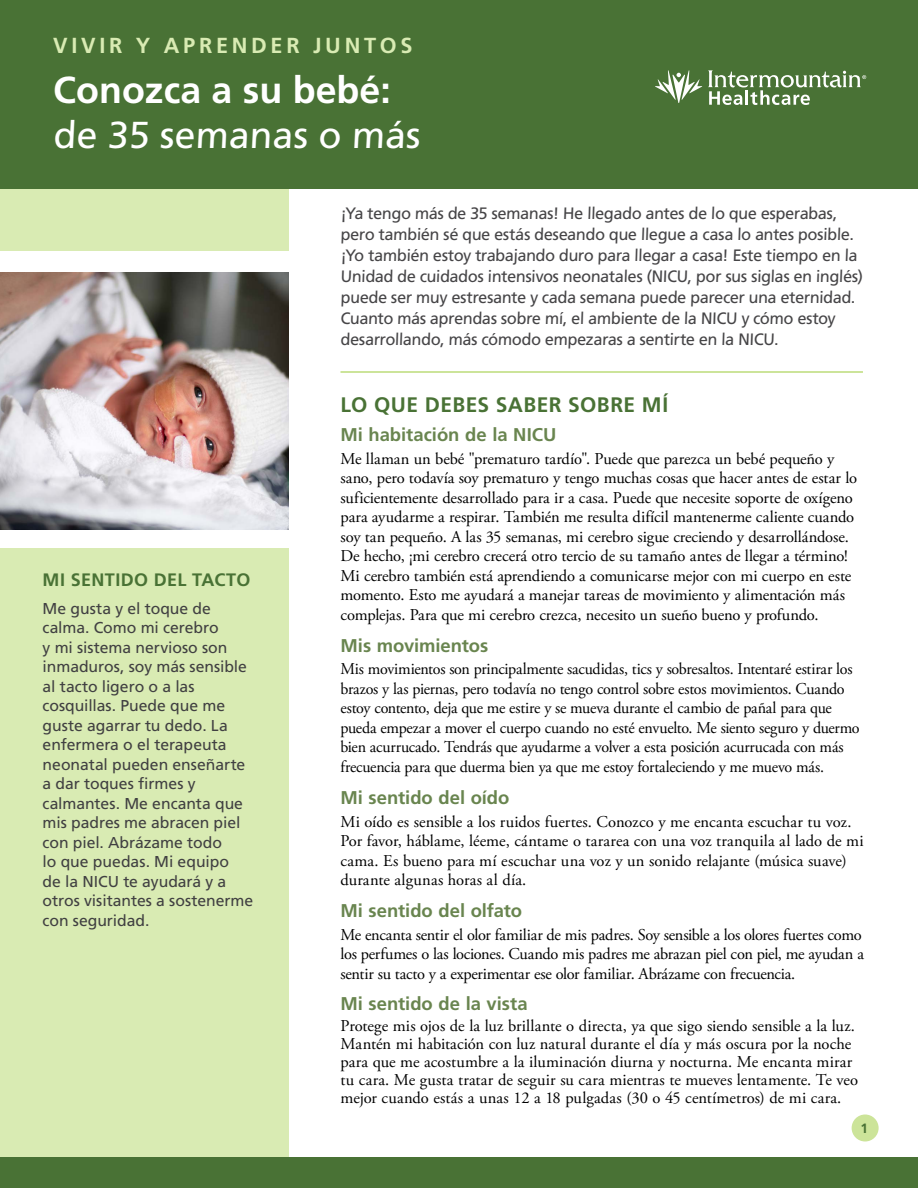
<style>
.page{position:relative;width:918px;height:1188px;background:#fff}
.page>*{position:absolute;margin:0;border:0;box-sizing:border-box;transform-origin:0 0}
.sub_head_all_caps_in{font:700 37.5px/45px "Frutiger LT Std";color:#fff}
.sub_head_all_caps_in-2{font:700 21.75px "Frutiger LT Std";letter-spacing:.17em;color:#d9ebb3}
.Side_bar_head{font:700 21px "Frutiger LT Std";letter-spacing:.02em;color:#497235}
.head_1{font:700 18.45px "Frutiger LT Std";letter-spacing:-.005em;color:#69854f}
.Side_bar_head-2{font:700 18px "Frutiger LT Std";letter-spacing:.02em;color:#497235}
.main{font:16.5px/19.5px "Adobe Garamond Pro";letter-spacing:-.01em;color:#000}
.Opening_paragraph{font:16.5px/21px "Frutiger LT Std";color:#464547}
.side_bar_text{font:15.75px/19.5px "Frutiger LT Std";letter-spacing:-.005em;color:#414042}
.t1{font:700 13.5px "Frutiger LT Std";color:#497235}
.s1{font-weight:400}
</style>
<div class="page">
<div style="left:0;top:177px;width:289px;height:74px;background:#d9ebb3"></div>
<div style="left:0;top:549px;width:289px;height:639px;background:#d9ebb3"></div>
<div style="left:0;top:0;width:918px;height:189px;background:#497235"></div>
<hr style="left:340px;top:371px;width:523px;height:2px;background:#a6d04d">
<div style="left:852px;top:1114px;width:27px;height:28px;background:#cce499;border-radius:50%"></div>
<div style="left:0;top:1158px;width:918px;height:30px;background:#497235"></div>
<img style="left:0;top:272px;width:289px;height:257px">
<svg style="left:655px;top:70px;width:47px;height:33px"></svg>
<svg style="left:708px;top:70px;width:158px;height:35px"></svg>
<p class="sub_head_all_caps_in-2" style="left:53px;top:32px;width:361px">VIVIR Y APRENDER JUNTOS</p>
<p class="sub_head_all_caps_in" style="left:53px;top:68px;width:371px">Conozca a su bebé: <span class="s1">de 35 semanas o más</span></p>
<p class="Side_bar_head-2" style="left:43px;top:569px;width:209px">MI SENTIDO DEL TACTO</p>
<p class="side_bar_text" style="left:43px;top:599px;width:212px">Me gusta y el toque de calma. Como mi cerebro<br>y mi sistema nervioso son inmaduros, soy más sensible al tacto ligero o a las cosquillas. Puede que me guste agarrar tu dedo. La enfermera o el terapeuta neonatal pueden enseñarte a dar toques firmes y calmantes. Me encanta que mis padres me abracen piel con piel. Abrázame todo<br>lo que puedas. Mi equipo<br>de la NICU te ayudará y a otros visitantes a sostenerme con seguridad.</p>
<p class="Opening_paragraph" style="left:340px;top:203px;width:525px">¡Ya tengo más de 35 semanas! He llegado antes de lo que esperabas, pero también sé que estás deseando que llegue a casa lo antes posible. ¡Yo también estoy trabajando duro para llegar a casa! Este tiempo en la Unidad de cuidados intensivos neonatales (NICU, por sus siglas en inglés) puede ser muy estresante y cada semana puede parecer una eternidad.<br>Cuanto más aprendas sobre mí, el ambiente de la NICU y cómo estoy desarrollando, más cómodo empezaras a sentirte en la NICU.</p>
<p class="Side_bar_head" style="left:340px;top:393px;width:329px">LO QUE DEBES SABER SOBRE MÍ</p>
<p class="head_1" style="left:340px;top:424px;width:217px">Mi habitación de la NICU</p>
<p class="main" style="left:340px;top:449px;width:518px">Me llaman un bebé "prematuro tardío". Puede que parezca un bebé pequeño y sano, pero todavía soy prematuro y tengo muchas cosas que hacer antes de estar lo suficientemente desarrollado para ir a casa. Puede que necesite soporte de oxígeno para ayudarme a respirar. También me resulta difícil mantenerme caliente cuando soy tan pequeño. A las 35 semanas, mi cerebro sigue creciendo y desarrollándose.<br>De hecho, ¡mi cerebro crecerá otro tercio de su tamaño antes de llegar a término!<br>Mi cerebro también está aprendiendo a comunicarse mejor con mi cuerpo en este momento. Esto me ayudará a manejar tareas de movimiento y alimentación más complejas. Para que mi cerebro crezca, necesito un sueño bueno y profundo.</p>
<p class="head_1" style="left:340px;top:634px;width:149px">Mis movimientos</p>
<p class="main" style="left:340px;top:660px;width:521px">Mis movimientos son principalmente sacudidas, tics y sobresaltos. Intentaré estirar los brazos y las piernas, pero todavía no tengo control sobre estos movimientos. Cuando estoy contento, deja que me estire y se mueva durante el cambio de pañal para que pueda empezar a mover el cuerpo cuando no esté envuelto. Me siento seguro y duermo bien acurrucado. Tendrás que ayudarme a volver a esta posición acurrucada con más frecuencia para que duerma bien ya que me estoy fortaleciendo y me muevo más.</p>
<p class="head_1" style="left:340px;top:787px;width:170px">Mi sentido del oído</p>
<p class="main" style="left:340px;top:812px;width:525px">Mi oído es sensible a los ruidos fuertes. Conozco y me encanta escuchar tu voz.<br>Por favor, háblame, léeme, cántame o tararea con una voz tranquila al lado de mi cama. Es bueno para mí escuchar una voz y un sonido relajante (música suave) durante algunas horas al día.</p>
<p class="head_1" style="left:340px;top:900px;width:183px">Mi sentido del olfato</p>
<p class="main" style="left:340px;top:925px;width:525px">Me encanta sentir el olor familiar de mis padres. Soy sensible a los olores fuertes como los perfumes o las lociones. Cuando mis padres me abrazan piel con piel, me ayudan a sentir su tacto y a experimentar ese olor familiar. Abrázame con frecuencia.</p>
<p class="head_1" style="left:340px;top:992px;width:189px">Mi sentido de la vista</p>
<p class="main" style="left:340px;top:1017px;width:519px;line-height:18px">Protege mis ojos de la luz brillante o directa, ya que sigo siendo sensible a la luz.<br>Mantén mi habitación con luz natural durante el día y más oscura por la noche para que me acostumbre a la iluminación diurna y nocturna. Me encanta mirar tu cara. Me gusta tratar de seguir su cara mientras te mueves lentamente. Te veo mejor cuando estás a unas 12 a 18 pulgadas (30 o 45 centímetros) de mi cara.</p>
<p class="t1" style="left:861px;top:1120px;width:9px">1</p>
</div>
